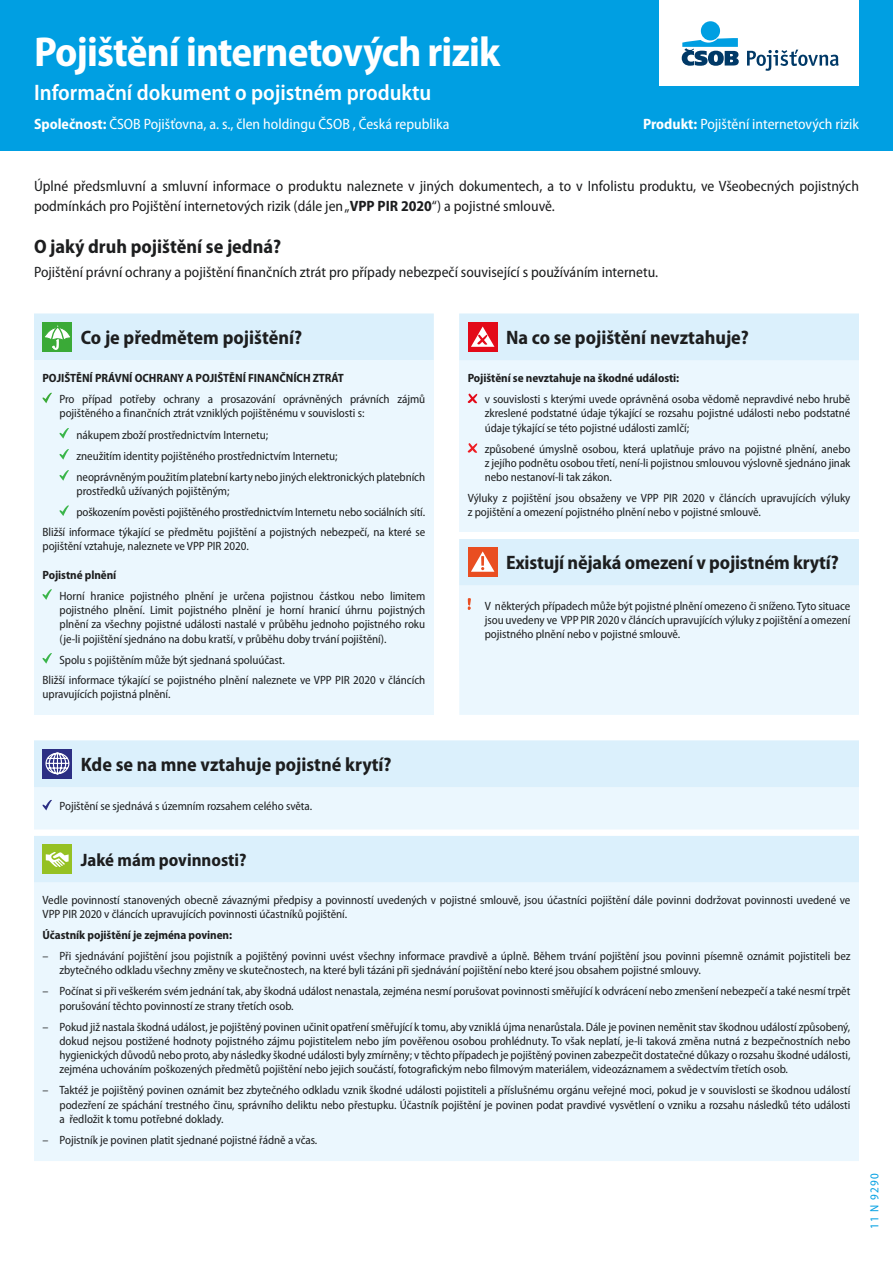
<style>
.page{position:relative;width:893px;height:1263px;background:#fff}
.page>*{position:absolute;margin:0;border:0;box-sizing:border-box;transform-origin:0 0}
.t1{font:700 semi-condensed 42px "Myriad Pro";letter-spacing:-.02em;color:#fff}
.t2{font:600 semi-condensed 22.5px "Myriad Pro";color:#fff}
.t3{font:700 semi-condensed 19.5px "Myriad Pro";color:#1d1e1f}
.t4{font:700 semi-condensed 18px "Myriad Pro";color:#1d1e1f}
.t5{font:semi-condensed 15px/19.5px "Myriad Pro";color:#1d1e1f}
.t6{font:semi-condensed 15px "Myriad Pro";color:#fff}
.t7{font:semi-condensed 12px/14.2px "Myriad Pro";letter-spacing:-.005em;color:#1d1e1f}
.t8{font:700 semi-condensed 12px "Myriad Pro";letter-spacing:-.005em;color:#1d1e1f}
.t9{font:semi-condensed 12px "Myriad Pro";letter-spacing:.1em;color:#009fe2}
.s1{font-weight:700}
</style>
<div class="page">
<div style="left:0;top:0;width:893px;height:150px;background:#009fe2"></div>
<div style="left:459px;top:670px;width:400px;height:45px;background:#ebf7fe"></div>
<svg style="left:34px;top:740px;width:825px;height:89px;background:#e2f3fc"></svg>
<svg style="left:34px;top:836px;width:825px;height:325px;background:#e8f6fd"></svg>
<div style="left:34px;top:360px;width:400px;height:355px;background:#ebf7fe"></div>
<div style="left:34px;top:314px;width:400px;height:46px;background:#dbf0fc"></div>
<svg style="left:43px;top:393px;width:9px;height:10px"></svg>
<svg style="left:60px;top:428px;width:9px;height:10px"></svg>
<svg style="left:60px;top:449px;width:9px;height:11px"></svg>
<svg style="left:60px;top:470px;width:9px;height:11px"></svg>
<svg style="left:60px;top:505px;width:9px;height:11px"></svg>
<svg style="left:43px;top:589px;width:9px;height:11px"></svg>
<svg style="left:43px;top:653px;width:9px;height:10px"></svg>
<div style="left:459px;top:314px;width:400px;height:46px;background:#dbf0fc"></div>
<svg style="left:459px;top:360px;width:400px;height:310px;background:#e8f5fd"></svg>
<div style="left:459px;top:532px;width:400px;height:6px;background:#fff"></div>
<div style="left:468px;top:322px;width:29px;height:30px;background:#e30a19"></div>
<svg style="left:471px;top:326px;width:23px;height:21px"></svg>
<svg style="left:468px;top:394px;width:9px;height:9px"></svg>
<svg style="left:468px;top:443px;width:9px;height:10px"></svg>
<div style="left:468px;top:547px;width:29px;height:30px;background:#e94e21"></div>
<svg style="left:471px;top:551px;width:23px;height:21px"></svg>
<svg style="left:468px;top:598px;width:3px;height:12px"></svg>
<div style="left:43px;top:749px;width:29px;height:30px;background:#2c2f84"></div>
<svg style="left:45px;top:752px;width:25px;height:23px"></svg>
<svg style="left:43px;top:800px;width:9px;height:10px"></svg>
<div style="left:43px;top:844px;width:29px;height:30px;background:#95c123"></div>
<svg style="left:46px;top:852px;width:23px;height:15px"></svg>
<div style="left:659px;top:0;width:200px;height:85px;background:#fff"></div>
<div style="left:701px;top:21px;width:19px;height:19px;background:#009fe2;border-radius:50%"></div>
<svg style="left:682px;top:38px;width:57px;height:28px"></svg>
<svg style="left:747px;top:50px;width:92px;height:21px"></svg>
<h1 class="t1" style="left:34px;top:25px;width:468px">Pojištění internetových rizik</h1>
<h2 class="t2" style="left:34px;top:78px;width:399px">Informační dokument o pojistném produktu</h2>
<p class="t6" style="left:34px;top:115px;width:417px"><span class="s1">Společnost:</span> ČSOB Pojišťovna, a. s., člen holdingu ČSOB , Česká republika</p>
<p class="t6" style="left:643px;top:115px;width:217px"><span class="s1">Produkt:</span> Pojištění internetových rizik</p>
<p class="t5" style="left:34px;top:176px;width:826px">Úplné předsmluvní a smluvní informace o produktu naleznete v jiných dokumentech, a to v Infolistu produktu, ve Všeobecných pojistných podmínkách pro Pojištění internetových rizik (dále jen „<span class="s1">VPP PIR 2020</span>“) a pojistné smlouvě.</p>
<h3 class="t3" style="left:34px;top:234px;width:249px">O jaký druh pojištění se jedná?</h3>
<p class="t5" style="left:34px;top:262px;width:626px">Pojištění právní ochrany a pojištění finančních ztrát pro případy nebezpečí související s používáním internetu.</p>
<h3 class="t3" style="left:81px;top:325px;width:223px">Co je předmětem pojištění?</h3>
<p class="t8" style="left:43px;top:370px;width:303px">POJIŠTĚNÍ PRÁVNÍ OCHRANY A POJIŠTĚNÍ FINANČNÍCH ZTRÁT</p>
<p class="t7" style="left:60px;top:392px;width:367px">Pro případ potřeby ochrany a prosazování oprávněných právních zájmů pojištěného a finančních ztrát vzniklých pojištěnému v souvislosti s:</p>
<p class="t7" style="left:77px;top:424px;width:350px;line-height:21px">nákupem zboží prostřednictvím Internetu;<br>zneužitím identity pojištěného prostřednictvím Internetu;<br>neoprávněným použitím platební karty nebo jiných elektronických platebních</p>
<p class="t7" style="left:77px;top:484px;width:155px">prostředků užívaných pojištěným;</p>
<p class="t7" style="left:77px;top:505px;width:350px">poškozením pověsti pojištěného prostřednictvím Internetu nebo sociálních sítí.</p>
<p class="t7" style="left:43px;top:525px;width:384px">Bližší informace týkající se předmětu pojištění a pojistných nebezpečí, na které se</p>
<p class="t7" style="left:43px;top:539px;width:208px">pojištění vztahuje, naleznete ve VPP PIR 2020.</p>
<p class="t8" style="left:43px;top:567px;width:75px">Pojistné plnění</p>
<p class="t7" style="left:60px;top:588px;width:367px;text-align:justify">Horní hranice pojistného plnění je určena pojistnou částkou nebo limitem pojistného plnění. Limit pojistného plnění je horní hranicí úhrnu pojistných plnění za všechny pojistné události nastalé v průběhu jednoho pojistného roku (je-li pojištění sjednáno na dobu kratší, v průběhu doby trvání pojištění).</p>
<p class="t7" style="left:43px;top:649px;width:384px;line-height:20.5px;text-indent:17px">Spolu s pojištěním může být sjednaná spoluúčast.<br>Bližší informace týkající se pojistného plnění naleznete ve VPP PIR 2020 v článcích</p>
<p class="t7" style="left:43px;top:686px;width:130px">upravujících pojistná plnění.</p>
<h3 class="t3" style="left:506px;top:325px;width:244px">Na co se pojištění nevztahuje?</h3>
<p class="t8" style="left:468px;top:370px;width:213px">Pojištění se nevztahuje na škodné události:</p>
<p class="t7" style="left:485px;top:392px;width:367px;text-align:justify">v souvislosti s kterými uvede oprávněná osoba vědomě nepravdivé nebo hrubě zkreslené podstatné údaje týkající se rozsahu pojistné události nebo podstatné údaje týkající se této pojistné události zamlčí;</p>
<p class="t7" style="left:485px;top:441px;width:367px;text-align:justify">způsobené úmyslně osobou, která uplatňuje právo na pojistné plnění, anebo z jejího podnětu osobou třetí, není-li pojistnou smlouvou výslovně sjednáno jinak nebo nestanoví-li tak zákon.</p>
<p class="t7" style="left:468px;top:491px;width:384px;line-height:13.8px">Výluky z pojištění jsou obsaženy ve VPP PIR 2020 v článcích upravujících výluky z pojištění a omezení pojistného plnění nebo v pojistné smlouvě.</p>
<h3 class="t3" style="left:506px;top:550px;width:334px">Existují nějaká omezení v pojistném krytí?</h3>
<p class="t7" style="left:485px;top:599px;width:367px;text-align:justify">V některých případech může být pojistné plnění omezeno či sníženo. Tyto situace jsou uvedeny ve VPP PIR 2020 v článcích upravujících výluky z pojištění a omezení pojistného plnění nebo v pojistné smlouvě.</p>
<h3 class="t3" style="left:81px;top:752px;width:312px">Kde se na mne vztahuje pojistné krytí?</h3>
<p class="t7" style="left:60px;top:799px;width:254px">Pojištění se sjednává s územním rozsahem celého světa.</p>
<h3 class="t4" style="left:81px;top:848px;width:167px">Jaké mám povinnosti?</h3>
<p class="t7" style="left:43px;top:893px;width:809px;line-height:13.8px">Vedle povinností stanovených obecně závaznými předpisy a povinností uvedených v pojistné smlouvě, jsou účastníci pojištění dále povinni dodržovat povinnosti uvedené ve<br>VPP PIR 2020 v článcích upravujících povinnosti účastníků pojištění.</p>
<p class="t8" style="left:43px;top:927px;width:191px">Účastník pojištění je zejména povinen:</p>
<p class="t7" style="left:60px;top:949px;width:792px;text-indent:-17px">– Při sjednávání pojištění jsou pojistník a pojištěný povinni uvést všechny informace pravdivě a úplně. Během trvání pojištění jsou povinni písemně oznámit pojistiteli bez zbytečného odkladu všechny změny ve skutečnostech, na které byli tázáni při sjednávání pojištění nebo které jsou obsahem pojistné smlouvy.</p>
<p class="t7" style="left:60px;top:984px;width:792px;text-indent:-17px">– Počínat si při veškerém svém jednání tak, aby škodná událost nenastala, zejména nesmí porušovat povinnosti směřující k odvrácení nebo zmenšení nebezpečí a také nesmí trpět porušování těchto povinností ze strany třetích osob.</p>
<p class="t7" style="left:60px;top:1019px;width:792px;text-align:justify;text-indent:-17px">– Pokud již nastala škodná událost, je pojištěný povinen učinit opatření směřující k tomu, aby vzniklá újma nenarůstala. Dále je povinen neměnit stav škodnou událostí způsobený, dokud nejsou postižené hodnoty pojistného zájmu pojistitelem nebo jím pověřenou osobou prohlédnuty. To však neplatí, je-li taková změna nutná z bezpečnostních nebo hygienických důvodů nebo proto, aby následky škodné události byly zmírněny; v těchto případech je pojištěný povinen zabezpečit dostatečné důkazy o rozsahu škodné události, zejména uchováním poškozených předmětů pojištění nebo jejich součástí, fotografickým nebo filmovým materiálem, videozáznamem a svědectvím třetích osob.</p>
<p class="t7" style="left:60px;top:1083px;width:792px;text-align:justify;text-indent:-17px">– Taktéž je pojištěný povinen oznámit bez zbytečného odkladu vznik škodné události pojistiteli a příslušnému orgánu veřejné moci, pokud je v souvislosti se škodnou událostí podezření ze spáchání trestného činu, správního deliktu nebo přestupku. Účastník pojištění je povinen podat pravdivé vysvětlení o vzniku a rozsahu následků této události a ředložit k tomu potřebné doklady.</p>
<p class="t7" style="left:43px;top:1133px;width:276px">– Pojistník je povinen platit sjednané pojistné řádně a včas.</p>
<p class="t9" style="left:867px;top:1229px;width:57px;rotate:-90deg">11 N 9290</p>
</div>
